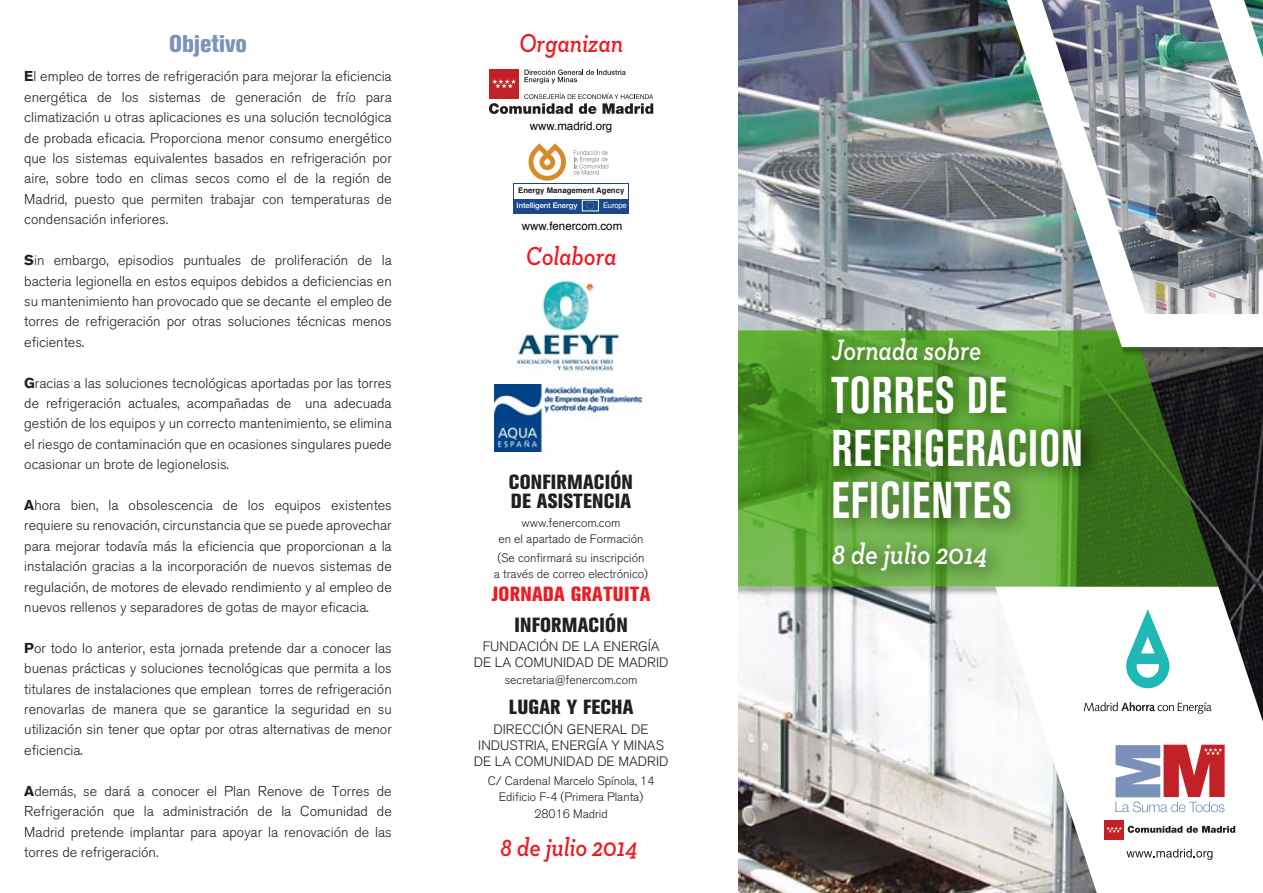
<style>
.page{position:relative;width:1263px;height:893px;background:#fff}
.page>*{position:absolute;margin:0;border:0;box-sizing:border-box;transform-origin:0 0}
.t1{font:51.15px/52.5px "Akzidenz Grotesk BQ Bd Cnd Alt";letter-spacing:.025em;color:#fff;scale:.85 1}
.t2{font:italic 600 30px "Neutraface Slab Text";color:#fff;scale:.81 1}
.t3{font:italic 600 30px "Neutraface Slab Text";color:#fff;scale:.85 1}
.t4{font:italic 600 26.4px "Neutraface Slab Text";color:#ea1c24;scale:.85 1}
.t5{font:800 condensed 24px "Akzidenz Grotesk BQ";color:#7a93bb}
.t6{font:800 condensed 20.25px/18.9px "Akzidenz Grotesk BQ";letter-spacing:.01em;color:#221f1f}
.t7{font:800 condensed 20.25px "Akzidenz Grotesk BQ";letter-spacing:.01em;color:#ec1c24}
.t8{font:300 14.25px/20.4px "Akzidenz Grotesk BQ";color:#221f1f;text-align:justify}
.t9{font:13.5px/16.2px "Akzidenz Grotesk BQ Light SC";color:#221f1f;text-align:center}
.t10{font:300 12.15px/16.2px "Akzidenz Grotesk BQ";color:#221f1f;text-align:center}
.t11{font:11.55px "Helvetica";color:#000}
.t12{font:700 7.8px/14.2px "Helvetica";letter-spacing:.005em;color:#1a171b}
.t13{font:7.8px "Helvetica";letter-spacing:-.03em;color:#fff}
.s1{font-weight:700}
.s2{font-family:"Helvetica Neue LT Std";font-weight:500;color:#fff}
</style>
<div class="page">
<img style="left:738px;top:0;width:525px;height:893px">
<svg style="left:738px;top:586px;width:72px;height:16px"></svg>
<svg style="left:995px;top:586px;width:268px;height:307px"></svg>
<svg style="left:1126px;top:849px;width:86px;height:11px"></svg>
<svg style="left:1115px;top:745px;width:109px;height:67px"></svg>
<div style="left:1104px;top:820px;width:20px;height:19px;background:#c22128"></div>
<svg style="left:1106px;top:827px;width:16px;height:6px"></svg>
<svg style="left:1128px;top:826px;width:107px;height:7px"></svg>
<svg style="left:1126px;top:609px;width:43px;height:79px"></svg>
<svg style="left:1084px;top:702px;width:128px;height:12px"></svg>
<svg style="left:738px;top:331px;width:480px;height:255px;background:#407523"></svg>
<img style="left:810px;top:312px;width:306px;height:293px">
<svg style="left:489px;top:69px;width:164px;height:45px"></svg>
<img style="left:975px;top:0;width:288px;height:364px">
<svg style="left:528px;top:143px;width:38px;height:38px"></svg>
<svg style="left:573px;top:150px;width:35px;height:25px"></svg>
<div style="left:514px;top:199px;width:115px;height:15px;background:#1a478d"></div>
<hr style="left:514px;top:184px;width:1px;height:30px;background:#1a478d">
<hr style="left:628px;top:184px;width:1px;height:30px;background:#1a478d">
<hr style="left:514px;top:184px;width:115px;height:1px;background:#1a478d">
<div style="left:582px;top:200px;width:17px;height:11px;background:#1a478d;border:1px solid #fff"></div>
<svg style="left:586px;top:201px;width:8px;height:9px"></svg>
<img style="left:516px;top:280px;width:104px;height:92px">
<img style="left:494px;top:384px;width:147px;height:67px">
<p class="t5" style="left:169px;top:30px;width:79px">Objetivo</p>
<p class="t8" style="left:24px;top:67px;width:369px"><span class="s1">E</span>l empleo de torres de refrigeración para mejorar la eficiencia energética de los sistemas de generación de frío para climatización u otras aplicaciones es una solución tecnológica de probada eficacia. Proporciona menor consumo energético que los sistemas equivalentes basados en refrigeración por aire, sobre todo en climas secos como el de la región de Madrid, puesto que permiten trabajar con temperaturas de condensación inferiores.</p>
<p class="t8" style="left:24px;top:250px;width:369px"><span class="s1">S</span>in embargo, episodios puntuales de proliferación de la bacteria legionella en estos equipos debidos a deficiencias en su mantenimiento han provocado que se decante el empleo de torres de refrigeración por otras soluciones técnicas menos eficientes.</p>
<p class="t8" style="left:24px;top:373px;width:369px"><span class="s1">G</span>racias a las soluciones tecnológicas aportadas por las torres de refrigeración actuales, acompañadas de una adecuada gestión de los equipos y un correcto mantenimiento, se elimina el riesgo de contaminación que en ocasiones singulares puede ocasionar un brote de legionelosis.</p>
<p class="t8" style="left:24px;top:495px;width:369px"><span class="s1">A</span>hora bien, la obsolescencia de los equipos existentes requiere su renovación, circunstancia que se puede aprovechar para mejorar todavía más la eficiencia que proporcionan a la instalación gracias a la incorporación de nuevos sistemas de regulación, de motores de elevado rendimiento y al empleo de nuevos rellenos y separadores de gotas de mayor eficacia.</p>
<p class="t8" style="left:24px;top:638px;width:369px"><span class="s1">P</span>or todo lo anterior, esta jornada pretende dar a conocer las buenas prácticas y soluciones tecnológicas que permita a los titulares de instalaciones que emplean torres de refrigeración renovarlas de manera que se garantice la seguridad en su utilización sin tener que optar por otras alternativas de menor eficiencia.</p>
<p class="t8" style="left:24px;top:781px;width:369px"><span class="s1">A</span>demás, se dará a conocer el Plan Renove de Torres de Refrigeración que la administración de la Comunidad de Madrid pretende implantar para apoyar la renovación de las torres de refrigeración.</p>
<p class="t4" style="left:519px;top:27px;width:124px">Organizan</p>
<p class="t11" style="left:530px;top:117px;width:84px">www.madrid.org</p>
<p class="t12" style="left:517px;top:184px;width:109px">Energy Management Agency<br><span class="s2">Intelligent Energy</span></p>
<p class="t13" style="left:603px;top:199px;width:25px">Europe</p>
<p class="t11" style="left:522px;top:217px;width:102px">www.fenercom.com</p>
<p class="t4" style="left:526px;top:240px;width:108px">Colabora</p>
<p class="t6" style="left:509px;top:473px;width:126px">CONFIRMACIÓN<br>DE ASISTENCIA</p>
<p class="t10" style="left:498px;top:515px;width:147px">www.fenercom.com<br>en el apartado de Formación</p>
<p class="t10" style="left:494px;top:550px;width:156px;text-align:left">(Se confirmará su inscripción a través de correo electrónico)</p>
<p class="t7" style="left:492px;top:582px;width:160px">JORNADA GRATUITA</p>
<p class="t6" style="left:514px;top:616px;width:115px">INFORMACIÓN</p>
<p class="t9" style="left:474px;top:639px;width:196px">FUNDACIÓN DE LA ENERGÍA<br>DE LA COMUNIDAD DE MADRID</p>
<p class="t10" style="left:505px;top:672px;width:134px">secretaria@fenercom.com</p>
<p class="t6" style="left:509px;top:698px;width:126px">LUGAR Y FECHA</p>
<p class="t9" style="left:474px;top:721px;width:196px">DIRECCIÓN GENERAL DE<br>INDUSTRIA, ENERGÍA Y MINAS<br>DE LA COMUNIDAD DE MADRID</p>
<p class="t10" style="left:488px;top:773px;width:168px">C/ Cardenal Marcelo Spínola, 14<br>Edificio F-4 (Primera Planta)<br>28016 Madrid</p>
<p class="t4" style="left:500px;top:830px;width:163px">8 de julio 2014</p>
<p class="t2" style="left:832px;top:331px;width:186px">Jornada sobre</p>
<p class="t1" style="left:832px;top:369px;width:297px">TORRES DE<br>REFRIGERACION<br>EFICIENTES</p>
<p class="t3" style="left:832px;top:536px;width:184px">8 de julio 2014</p>
</div>
